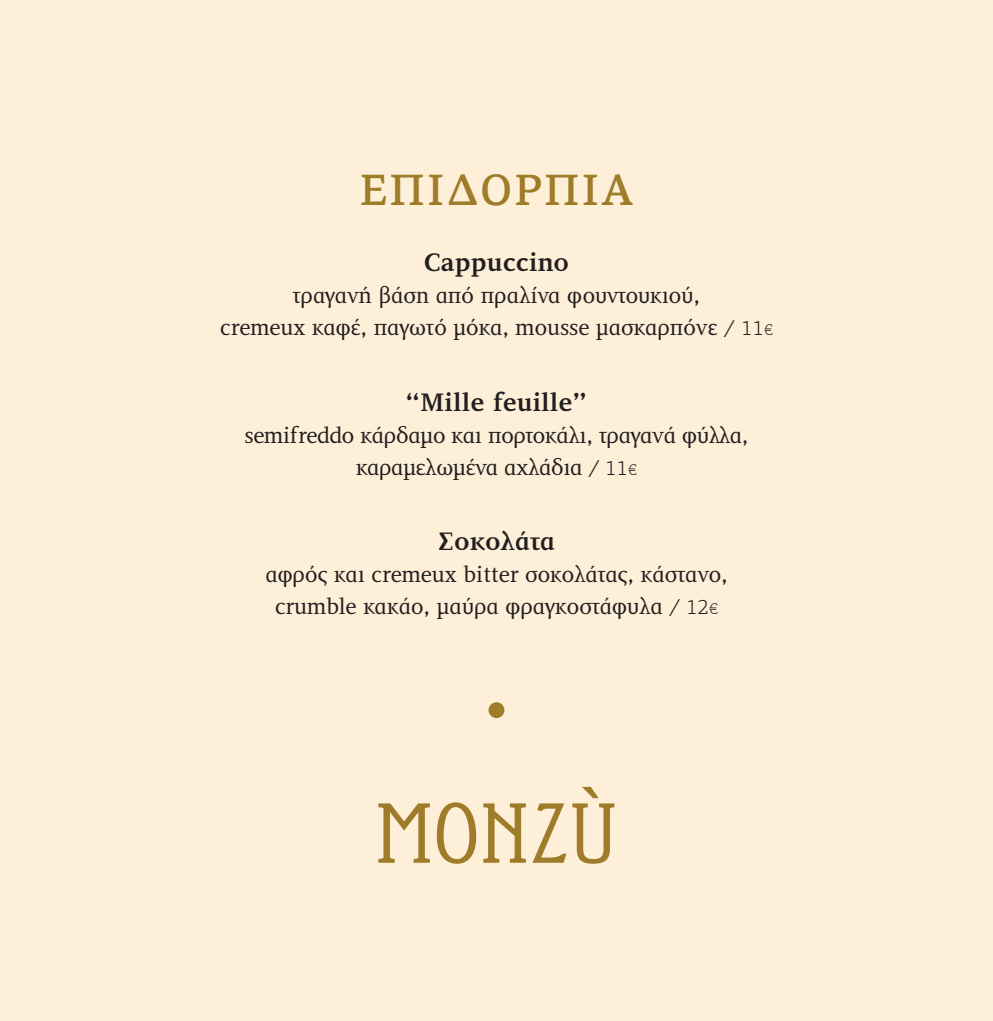
<style>
.page{position:relative;width:993px;height:1021px;background:#fff}
.page>*{position:absolute;margin:0;border:0;box-sizing:border-box;transform-origin:0 0}
.t1{font:500 44px "PF Agora Serif Pro";letter-spacing:.04em;color:#9f7c29}
.t2{font:700 26px "PF Diplomat";color:#231f20}
.t3{font:23px/32px "PF Diplomat";color:#231f20;text-align:center}
.s1{font-size:22px}
.s2{font-family:"PF Agora Slab Pro";font-weight:300;font-size:21px}
.s3{font-family:"PF Agora Slab Pro";font-weight:300;font-size:16px}
</style>
<div class="page">
<div style="left:0;top:0;width:992px;height:1020px;background:#feefd8"></div>
<svg style="left:378px;top:786px;width:236px;height:77px"></svg>
<div style="left:488px;top:702px;width:16px;height:16px;background:#9f7c29;border-radius:50%"></div>
<p class="t1" style="left:360px;top:163px;width:275px">ΕΠΙΔΟΡΠΙΑ</p>
<p class="t2" style="left:423px;top:248px;width:147px">Cappuccino</p>
<p class="t3" style="left:293px;top:280px;width:408px">τραγανή βάση από πραλίνα φουντουκιού,</p>
<p class="t3" style="left:220px;top:312px;width:553px">cremeux καφέ, παγωτό μόκα, mousse μασκαρπόνε <span class="s1">/</span> <span class="s2">11</span><span class="s3">€</span></p>
<p class="t2" style="left:405px;top:387px;width:184px">‘‘Mille feuille’’</p>
<p class="t3" style="left:244px;top:419px;width:505px">semifreddo κάρδαμο και πορτοκάλι, τραγανά φύλλα, καραμελωμένα αχλάδια <span class="s1">/</span> <span class="s2">11</span><span class="s3">€</span></p>
<p class="t2" style="left:438px;top:527px;width:119px">Σοκολάτα</p>
<p class="t3" style="left:265px;top:559px;width:463px">αφρός και cremeux bitter σοκολάτας, κάστανο,</p>
<p class="t3" style="left:275px;top:591px;width:444px">crumble κακάο, μαύρα φραγκοστάφυλα <span class="s1">/</span> <span class="s2">12</span><span class="s3">€</span></p>
</div>
